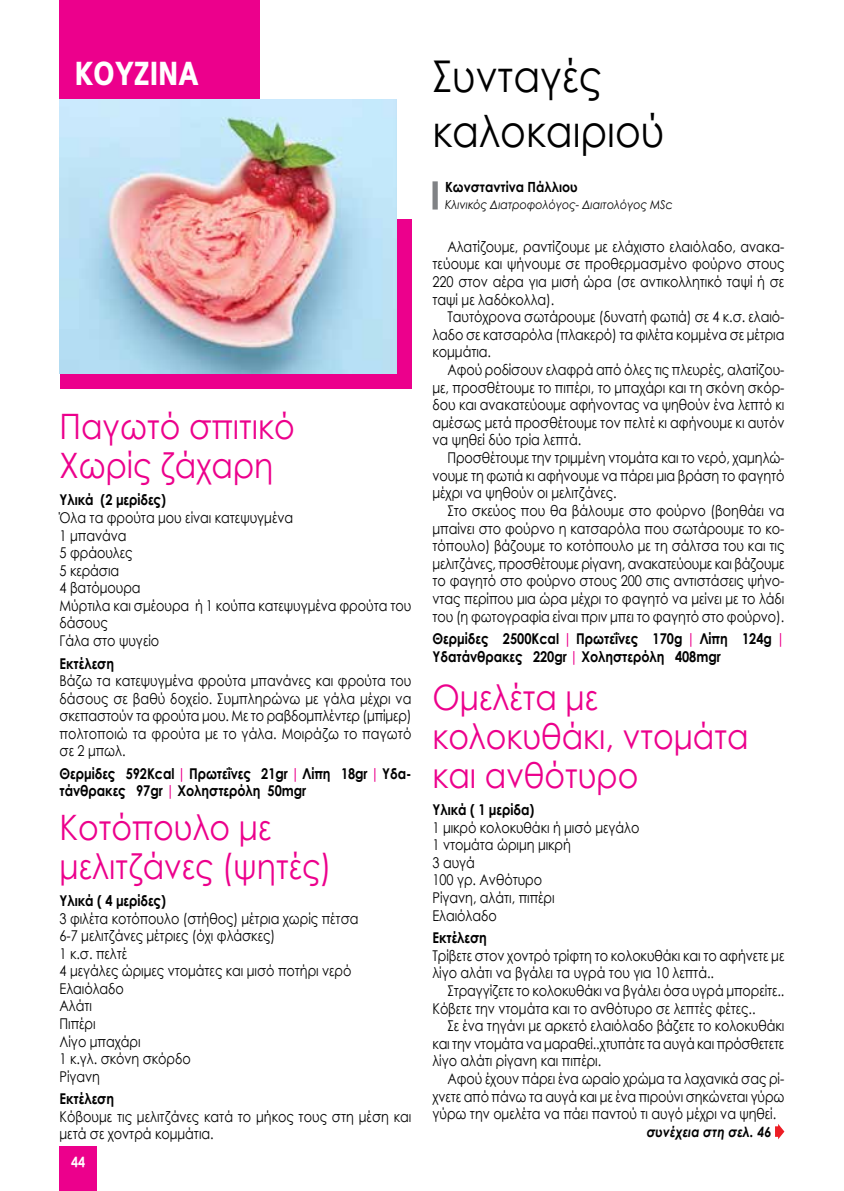
<style>
.page{position:relative;width:844px;height:1191px;background:#fff}
.page>*{position:absolute;margin:0;border:0;box-sizing:border-box;transform-origin:0 0}
.t1{font:43.75px/54.2px "Century Gothic";color:#000;scale:.9 1}
.t2{font:35px/38.5px "Century Gothic";color:#ec008c;scale:.9 1}
.t3{font:900 33.25px "PF Catalog";color:#fff;scale:.8 1}
.t4{font:14.88px/17.7px "Century Gothic";letter-spacing:-.005em;color:#000;text-align:justify;scale:.86 1}
.t5{font:700 14.88px/17.5px "Century Gothic";letter-spacing:-.005em;color:#000;scale:.86 1}
.t6{font:700 14px "Century Gothic";color:#000;scale:.9 1}
.t7{font:italic 700 14px "Century Gothic";letter-spacing:.01em;color:#000;scale:.88 1}
.t8{font:14px "SK Century Gothic Pol Uni W Bold";color:#fff;scale:.9 1}
.t9{font:italic 12.25px "Century Gothic";color:#000;scale:.9 1}
.s1{color:#ec008c}
</style>
<div class="page">
<div style="left:60px;top:1146px;width:37px;height:45px;background:#ec008c"></div>
<div style="left:60px;top:219px;width:351px;height:169px;background:#ec008c"></div>
<svg style="left:775px;top:1124px;width:9px;height:15px"></svg>
<div style="left:60px;top:0;width:199px;height:100px;background:#ec008c"></div>
<div style="left:432px;top:181px;width:5px;height:28px;background:#808285"></div>
<img style="left:60px;top:100px;width:336px;height:274px">
<h3 class="t3" style="left:74px;top:54px;width:157px">ΚΟΥΖΙΝΑ</h3>
<h1 class="t1" style="left:432px;top:49px;width:259px">Συνταγές καλοκαιριού</h1>
<p class="t6" style="left:445px;top:176px;width:149px">Κωνσταντίνα Πάλλιου</p>
<p class="t9" style="left:445px;top:196px;width:254px">Κλινικός Διατροφολόγος- Διαιτολόγος MSc</p>
<h2 class="t2" style="left:60px;top:407px;width:262px">Παγωτό σπιτικό<br>Χωρίς ζάχαρη</h2>
<p class="t5" style="left:60px;top:490px;width:125px">Υλικά (2 μερίδες)</p>
<p class="t4" style="left:60px;top:508px;width:410px;text-align:left">Όλα τα φρούτα μου είναι κατεψυγμένα<br>1 μπανάνα<br>5 φράουλες<br>5 κεράσια<br>4 βατόμουρα<br>Μύρτιλα και σμέουρα ή 1 κούπα κατεψυγμένα φρούτα του δάσους<br>Γάλα στο ψυγείο</p>
<p class="t5" style="left:60px;top:653px;width:65px">Εκτέλεση</p>
<p class="t4" style="left:60px;top:672px;width:410px">Βάζω τα κατεψυγμένα φρούτα μπανάνες και φρούτα του δάσους σε βαθύ δοχείο. Συμπληρώνω με γάλα μέχρι να σκεπαστούν τα φρούτα μου. Με το ραβδομπλέντερ (μπίμερ) πολτοποιώ τα φρούτα με το γάλα. Μοιράζω το παγωτό σε 2 μπωλ.</p>
<p class="t5" style="left:60px;top:764px;width:410px">Θερμίδες 592Kcal <span class="s1">|</span> Πρωτεΐνες 21gr <span class="s1">|</span> Λίπη 18gr <span class="s1">|</span> Υδα&shy;τάνθρακες 97gr <span class="s1">|</span> Χοληστερόλη 50mgr</p>
<h2 class="t2" style="left:60px;top:807px;width:304px">Κοτόπουλο με μελιτζάνες (ψητές)</h2>
<p class="t5" style="left:60px;top:891px;width:125px">Υλικά ( 4 μερίδες)</p>
<p class="t4" style="left:60px;top:909px;width:349px;text-align:left">3 φιλέτα κοτόπουλο (στήθος) μέτρια χωρίς πέτσα<br>6-7 μελιτζάνες μέτριες (όχι φλάσκες)<br>1 κ.σ. πελτέ<br>4 μεγάλες ώριμες ντομάτες και μισό ποτήρι νερό<br>Ελαιόλαδο<br>Αλάτι<br>Πιπέρι<br>Λίγο μπαχάρι<br>1 κ.γλ. σκόνη σκόρδο<br>Ρίγανη</p>
<p class="t5" style="left:60px;top:1089px;width:65px">Εκτέλεση</p>
<p class="t4" style="left:60px;top:1107px;width:410px">Κόβουμε τις μελιτζάνες κατά το μήκος τους στη μέση και μετά σε χοντρά κομμάτια.</p>
<p class="t8" style="left:71px;top:1151px;width:17px">44</p>
<p class="t4" style="left:432px;top:237px;width:410px;text-indent:15px">Αλατίζουμε, ραντίζουμε με ελάχιστο ελαιόλαδο, ανακα&shy;τεύουμε και ψήνουμε σε προθερμασμένο φούρνο στους 220 στον αέρα για μισή ώρα (σε αντικολλητικό ταψί ή σε ταψί με λαδόκολλα).</p>
<p class="t4" style="left:432px;top:308px;width:410px;text-indent:15px">Ταυτόχρονα σωτάρουμε (δυνατή φωτιά) σε 4 κ.σ. ελαιό&shy;λαδο σε κατσαρόλα (πλακερό) τα φιλέτα κομμένα σε μέτρια κομμάτια.</p>
<p class="t4" style="left:432px;top:360px;width:410px;text-indent:15px">Αφού ροδίσουν ελαφρά από όλες τις πλευρές, αλατίζου&shy;με, προσθέτουμε το πιπέρι, το μπαχάρι και τη σκόνη σκόρ&shy;δου και ανακατεύουμε αφήνοντας να ψηθούν ένα λεπτό κι αμέσως μετά προσθέτουμε τον πελτέ κι αφήνουμε κι αυτόν να ψηθεί δύο τρία λεπτά.</p>
<p class="t4" style="left:432px;top:448px;width:410px;text-indent:15px">Προσθέτουμε την τριμμένη ντομάτα και το νερό, χαμηλώ&shy;νουμε τη φωτιά κι αφήνουμε να πάρει μια βράση το φαγητό μέχρι να ψηθούν οι μελιτζάνες.</p>
<p class="t4" style="left:432px;top:501px;width:410px;text-indent:15px">Στο σκεύος που θα βάλουμε στο φούρνο (βοηθάει να μπαίνει στο φούρνο η κατσαρόλα που σωτάρουμε το κο&shy;τόπουλο) βάζουμε το κοτόπουλο με τη σάλτσα του και τις μελιτζάνες, προσθέτουμε ρίγανη, ανακατεύουμε και βάζουμε το φαγητό στο φούρνο στους 200 στις αντιστάσεις ψήνο&shy;ντας περίπου μια ώρα μέχρι το φαγητό να μείνει με το λάδι του (η φωτογραφία είναι πριν μπει το φαγητό στο φούρνο).</p>
<p class="t5" style="left:432px;top:629px;width:410px">Θερμίδες 2500Kcal <span class="s1">|</span> Πρωτεΐνες 170g <span class="s1">|</span> Λίπη 124g <span class="s1">|<br></span>Υδατάνθρακες 220gr <span class="s1">|</span> Χοληστερόλη 408mgr</p>
<h2 class="t2" style="left:432px;top:677px;width:352px">Ομελέτα με κολοκυθάκι, ντομάτα και ανθότυρο</h2>
<p class="t5" style="left:432px;top:800px;width:120px">Υλικά ( 1 μερίδα)</p>
<p class="t4" style="left:432px;top:818px;width:242px;text-align:left">1 μικρό κολοκυθάκι ή μισό μεγάλο<br>1 ντομάτα ώριμη μικρή<br>3 αυγά<br>100 γρ. Ανθότυρο<br>Ρίγανη, αλάτι, πιπέρι<br>Ελαιόλαδο</p>
<p class="t5" style="left:432px;top:928px;width:65px">Εκτέλεση</p>
<p class="t4" style="left:432px;top:946px;width:410px">Τρίβετε στον χοντρό τρίφτη το κολοκυθάκι και το αφήνετε με λίγο αλάτι να βγάλει τα υγρά του για 10 λεπτά..</p>
<p class="t4" style="left:432px;top:981px;width:410px;text-indent:15px">Στραγγίζετε το κολοκυθάκι να βγάλει όσα υγρά μπορείτε..<br>Κόβετε την ντομάτα και το ανθότυρο σε λεπτές φέτες..</p>
<p class="t4" style="left:432px;top:1016px;width:410px;text-indent:15px">Σε ένα τηγάνι με αρκετό ελαιόλαδο βάζετε το κολοκυθάκι και την ντομάτα να μαραθεί..χτυπάτε τα αυγά και πρόσθετετε λίγο αλάτι ρίγανη και πιπέρι.</p>
<p class="t4" style="left:432px;top:1069px;width:410px;text-indent:15px">Αφού έχουν πάρει ένα ωραίο χρώμα τα λαχανικά σας ρί&shy;χνετε από πάνω τα αυγά και με ένα πιρούνι σηκώνεται γύρω γύρω την ομελέτα να πάει παντού τι αυγό μέχρι να ψηθεί.</p>
<p class="t7" style="left:646px;top:1121px;width:143px">συνέχεια στη σελ. 46</p>
</div>
